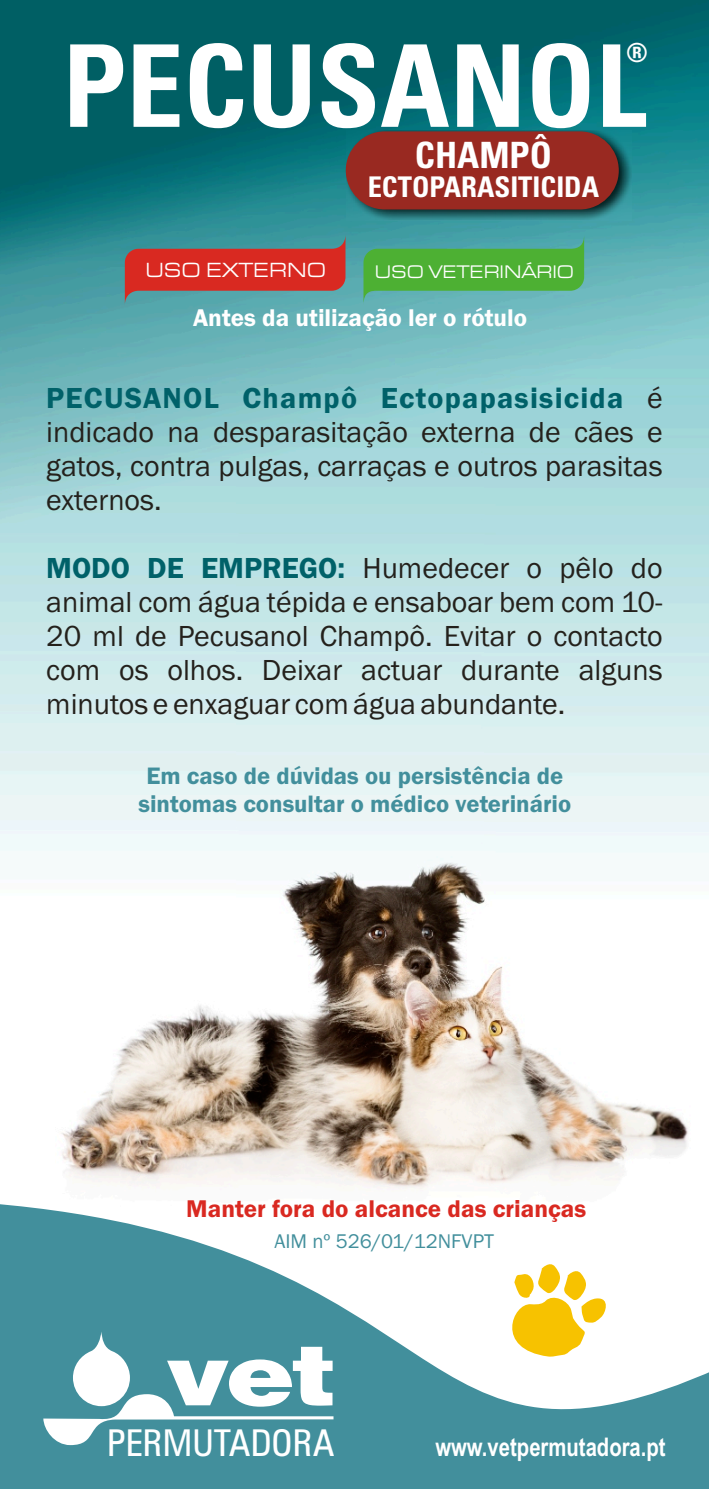
<style>
.page{position:relative;width:709px;height:1489px;background:#fff}
.page>*{position:absolute;margin:0;border:0;box-sizing:border-box;transform-origin:0 0}
.t1{font:700 condensed 114px "Univers";color:#fff}
.t2{font:85px "Switzerland Black Plain";color:#fff;scale:1.22 1}
.t3{font:condensed 37px "Zurich BT";color:#fff}
.t4{font:700 condensed 36.25px "Univers";color:#fff}
.t5{font:30px/34px "Franklin Gothic";color:#24211c;text-align:justify}
.t6{font:600 30px "Franklin Gothic";letter-spacing:.04em;color:#006169}
.t7{font:600 30px "Franklin Gothic";color:#006169}
.t8{font:700 condensed 28.5px "Univers";color:#fff}
.t9{font:700 condensed 26.25px "Univers";color:#fff}
.t10{font:700 25.75px "Arial";color:#fff;scale:.79 1}
.t11{font:600 25px "Franklin Gothic";color:#d92921}
.t12{font:600 25px "Franklin Gothic";color:#fff}
.t13{font:600 24.5px/28px "Franklin Gothic";color:#428f9c;text-align:center}
.t14{font:21.25px "Eurostile Extended Roman DTC";color:#fff;scale:.91 1}
.t15{font:20.5px "Franklin Gothic";color:#428f9c}
.t16{font:19px "Eurostile Extended Roman DTC";color:#fff;scale:.91 1}
</style>
<div class="page">
<img style="left:61px;top:1046px;width:627px;height:143px">
<img style="left:0;top:557px;width:709px;height:489px">
<img style="left:0;top:0;width:709px;height:557px">
<svg style="left:0;top:1204px;width:709px;height:284px;fill:#428f9c"></svg>
<svg style="left:43px;top:1331px;width:290px;height:114px"></svg>
<svg style="left:363px;top:234px;width:221px;height:71px;background:#51ae66"></svg>
<svg style="left:125px;top:234px;width:220px;height:71px;background:#9d5956"></svg>
<img style="left:346px;top:131px;width:285px;height:89px">
<div style="left:346px;top:131px;width:272px;height:78px;background:#992921;border-radius:39px"></div>
<svg style="left:493px;top:1259px;width:117px;height:97px"></svg>
<h1 class="t1" style="left:63px;top:41px;width:585px">PECUSANOL</h1>
<p class="t9" style="left:626px;top:43px;width:23px">®</p>
<p class="t4" style="left:415px;top:141px;width:138px">CHAMPÔ</p>
<p class="t8" style="left:368px;top:176px;width:233px">ECTOPARASITICIDA</p>
<p class="t14" style="left:145px;top:262px;width:200px">USO EXTERNO</p>
<p class="t16" style="left:375px;top:265px;width:221px">USO VETERINÁRIO</p>
<p class="t12" style="left:193px;top:308px;width:335px">Antes da utilização ler o rótulo</p>
<p class="t6" style="left:46px;top:387px;width:578px">PECUSANOL Champô Ectopapasisicida</p>
<p class="t5" style="left:46px;top:383px;width:618px;text-indent:601px">é indicado na desparasitação externa de cães e gatos, contra pulgas, carraças e outros parasitas externos.</p>
<p class="t5" style="left:46px;top:553px;width:618px;text-indent:316px">Humedecer o pêlo do animal com água tépida e ensaboar bem com 10- 20 ml de Pecusanol Champô. Evitar o contacto com os olhos. Deixar actuar durante alguns minutos e enxaguar com água abundante.</p>
<p class="t7" style="left:46px;top:557px;width:300px">MODO DE EMPREGO:</p>
<p class="t13" style="left:138px;top:763px;width:434px">Em caso de dúvidas ou persistência de sintomas consultar o médico veterinário</p>
<p class="t11" style="left:186px;top:1199px;width:401px">Manter fora do alcance das crianças</p>
<p class="t15" style="left:274px;top:1232px;width:221px">AIM nº 526/01/12NFVPT</p>
<h2 class="t2" style="left:166px;top:1342px;width:142px">vet</h2>
<p class="t3" style="left:107px;top:1427px;width:229px">PERMUTADORA</p>
<p class="t10" style="left:435px;top:1437px;width:293px">www.vetpermutadora.pt</p>
</div>
